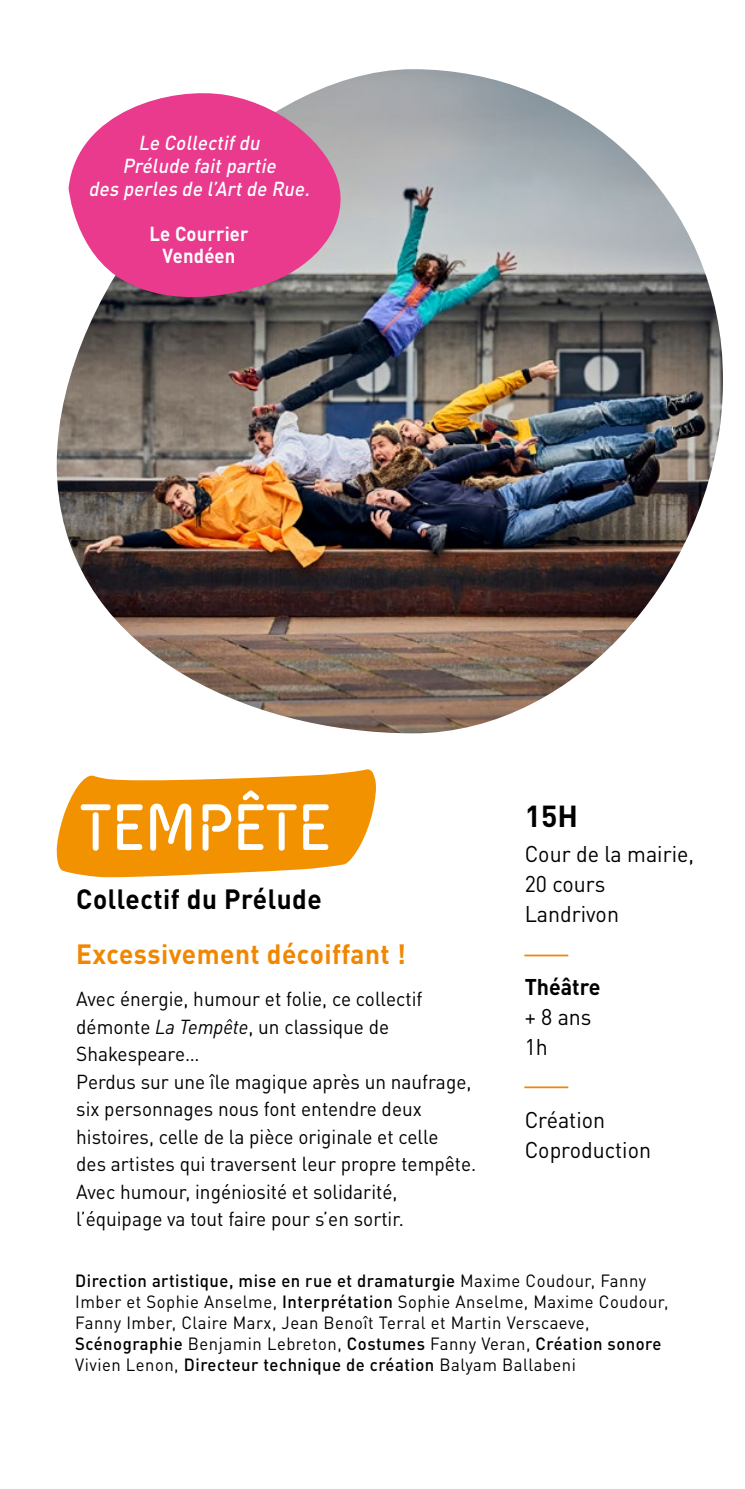
<style>
.page{position:relative;width:745px;height:1489px;background:#fff}
.page>*{position:absolute;margin:0;border:0;box-sizing:border-box;transform-origin:0 0}
.t1{font:69.5px "Siruca";color:#fff;scale:.95 1}
.t2{font:700 30px "DIN Pro";color:#000}
.t3{font:700 27.5px "DIN Pro";letter-spacing:.02em;color:#f18700;scale:.95 1}
.t4{font:700 27.5px "DIN Pro";letter-spacing:.02em;color:#000;scale:.95 1}
.t5{font:22.5px/30px "DIN Pro";color:#000;scale:.95 1}
.t6{font:700 22.5px "DIN Pro";color:#000;scale:.95 1}
.t7{font:20px/27.5px "DIN Pro";color:#000;scale:.95 1}
.t8{font:italic 500 20px/22.5px "DIN Pro";color:#fff;text-align:center;scale:.92 1}
.t9{font:700 20px/22.5px "DIN Pro";letter-spacing:.01em;color:#fff;text-align:center;scale:.92 1}
.t10{font:17.5px/21px "DIN Pro";letter-spacing:.03em;color:#000;scale:.95 1}
.s1{font-style:italic}
.s2{font-weight:500}
</style>
<div class="page">
<svg style="left:56px;top:769px;width:320px;height:109px"></svg>
<img style="left:57px;top:69px;width:665px;height:664px">
<hr style="left:524px;top:954px;width:44px;height:2px;background:#f18700">
<hr style="left:524px;top:1086px;width:44px;height:2px;background:#f18700">
<svg style="left:68px;top:85px;width:274px;height:222px;background:#db5f9a"></svg>
<p class="t8" style="left:89px;top:130px;width:247px">Le Collectifdu<br>Prélude faitpartie<br>des perles de l’Artde Rue.</p>
<p class="t9" style="left:149px;top:220px;width:109px">Le Courrier<br>Vendéen</p>
<p class="t1" style="left:80px;top:789px;width:265px">TEMPÊTE</p>
<p class="t4" style="left:76px;top:876px;width:260px">Collectif du Prélude</p>
<p class="t3" style="left:76px;top:930px;width:348px">Excessivement décoiffant !</p>
<p class="t7" style="left:76px;top:983px;width:366px">Avec énergie, humour et folie, ce collectif démonte <span class="s1">La Tempête</span>, un classique de<br>Shakespeare…</p>
<p class="t7" style="left:76px;top:1065px;width:422px">Perdus sur une île magique après un naufrage, six personnages nous font entendre deux histoires, celle de la pièce originale et celle<br>des artistes qui traversent leur propre tempête.</p>
<p class="t7" style="left:76px;top:1175px;width:346px">Avec humour, ingéniosité et solidarité, l’équipage va tout faire pour s’en sortir.</p>
<p class="t2" style="left:524px;top:791px;width:55px">15H</p>
<p class="t5" style="left:524px;top:836px;width:180px">Cour de la mairie,<br>20 cours<br>Landrivon</p>
<p class="t6" style="left:524px;top:968px;width:81px">Théâtre</p>
<p class="t5" style="left:524px;top:999px;width:72px">+ 8 ans</p>
<p class="t5" style="left:524px;top:1029px;width:26px">1h</p>
<p class="t5" style="left:524px;top:1102px;width:86px">Création</p>
<p class="t5" style="left:524px;top:1132px;width:134px">Coproduction</p>
<p class="t10" style="left:75px;top:1268px;width:625px"><span class="s2">Direction artistique, mise en rue et dramaturgie</span> Maxime Coudour, Fanny Imber et Sophie Anselme, <span class="s2">Interprétation</span> Sophie Anselme, Maxime Coudour, Fanny Imber, Claire Marx, Jean Benoît Terral et Martin Verscaeve, <span class="s2">Scénographie</span> Benjamin Lebreton, <span class="s2">Costumes</span> Fanny Veran, <span class="s2">Création sonore </span>Vivien Lenon, <span class="s2">Directeur technique de création</span> Balyam Ballabeni</p>
</div>
